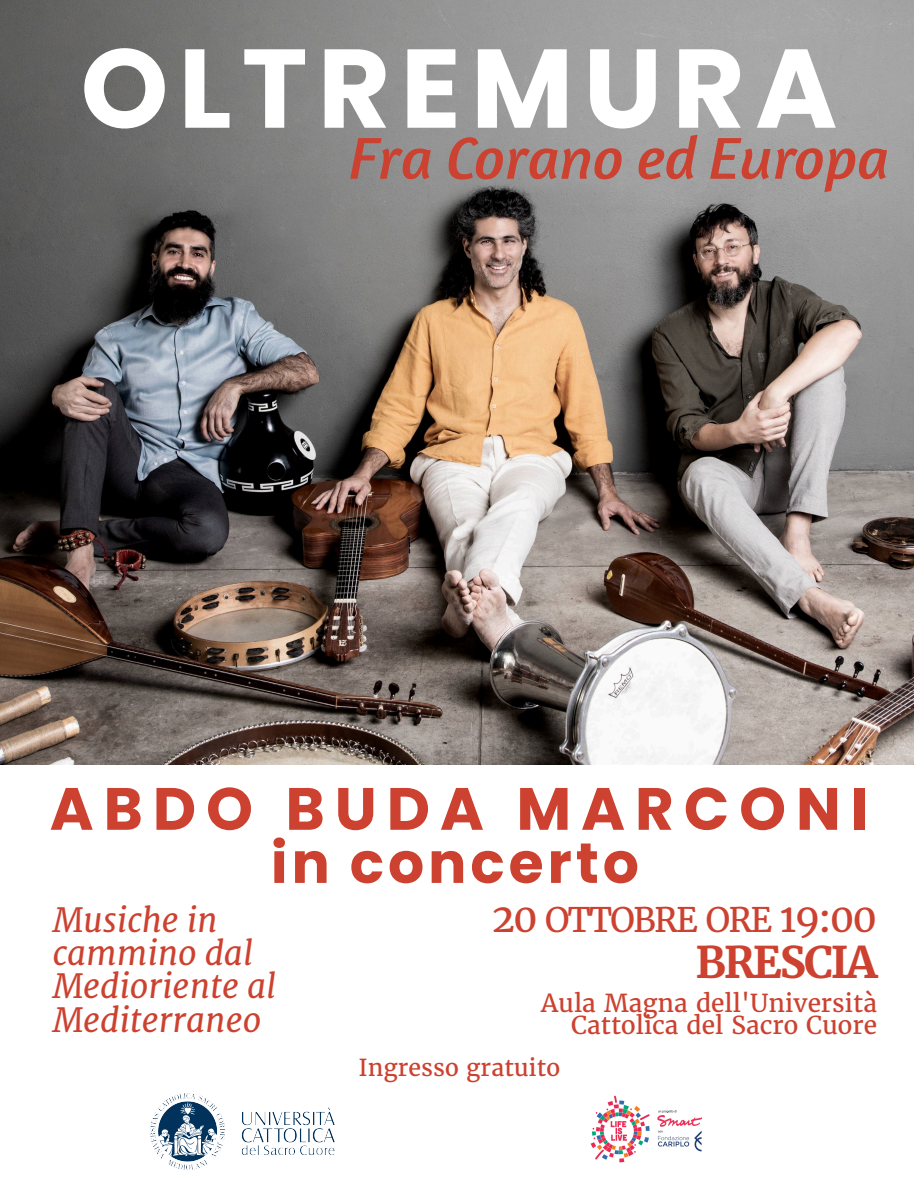
<style>
.page{position:relative;width:918px;height:1188px;background:#fff}
.page>*{position:absolute;margin:0;border:0;box-sizing:border-box;transform-origin:0 0}
.t1{font:700 111.75px "Poppins";letter-spacing:.09em;color:#fff}
.t2{font:italic 60.75px "Amaranth";color:#cc412f}
.t3{font:700 59.55px "Poppins";letter-spacing:.165em;color:#cc412f}
.t4{font:700 56.7px "Poppins";letter-spacing:.07em;color:#cc412f}
.t5{font:700 43.5px "Merriweather";letter-spacing:-.05em;color:#cc412f}
.t6{font:33.75px "Merriweather";letter-spacing:-.05em;color:#cc412f}
.t7{font:italic 33.3px/33.3px "Merriweather";color:#cc412f}
.t8{font:24.6px/22.6px "Merriweather";color:#cc412f;text-align:right}
.t9{font:23.4px "Merriweather";color:#cc412f}
.s1{font-size:39px}
</style>
<div class="page">
<img style="left:0;top:0;width:913px;height:764px">
<img style="left:590px;top:1095px;width:113px;height:68px">
<img style="left:150px;top:1094px;width:184px;height:75px">
<h1 class="t1" style="left:81px;top:24px;width:758px">OLTREMURA</h1>
<h2 class="t2" style="left:349px;top:123px;width:541px">Fra Corano ed Europa</h2>
<h3 class="t3" style="left:50px;top:774px;width:820px">ABDO BUDA MARCONI</h3>
<h3 class="t4" style="left:271px;top:830px;width:370px">in concerto</h3>
<h3 class="t7" style="left:53px;top:903px;width:225px">Musiche in cammino dal<br>Medioriente al<br>Mediterraneo</h3>
<p class="t9" style="left:359px;top:1053px;width:203px">Ingresso gratuito</p>
<h3 class="t6" style="left:492px;top:899px;width:387px"><span class="s1">20</span> OTTOBRE ORE <span class="s1">19:00</span></h3>
<h3 class="t5" style="left:696px;top:935px;width:183px">BRESCIA</h3>
<p class="t8" style="left:541px;top:991px;width:337px">Aula Magna dell'Università<br>Cattolica del Sacro Cuore</p>
</div>
